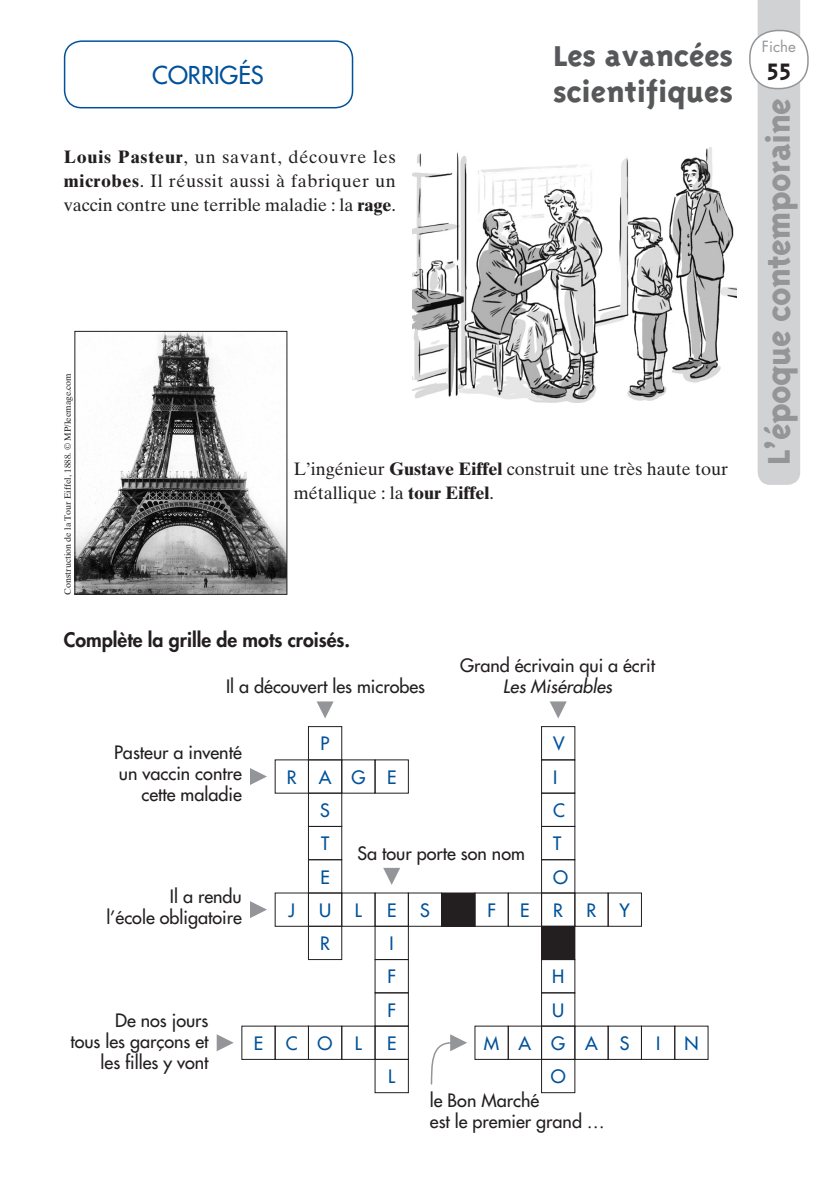
<style>
.page{position:relative;width:830px;height:1191px;background:#fff}
.page>*{position:absolute;margin:0;border:0;box-sizing:border-box;transform-origin:0 0}
.t1{font:800 36px "Triplex";letter-spacing:-.015em;color:#939598}
.t2{font:800 33px/36px "Triplex";color:#57585a}
.t3{font:700 27px "Triplex";color:#231f20}
.t4{font:24px "Futura";color:#01529a}
.t5{font:800 19.5px "Futura";color:#231f20}
.t6{font:18px/21px "Futura";color:#231f20;text-align:right}
.t7{font:18px/24px "Times Ten";color:#231f20;text-align:justify}
.t8{font:18px/33.3px "Futura";color:#01529a}
.t9{font:italic 18px "Futura";color:#231f20}
.t10{font:15px "Futura";color:#939598}
.t11{font:9px "Times Ten";color:#231f20}
.s1{font-weight:700}
</style>
<div class="page">
<div style="left:757px;top:0;width:42px;height:485px;background:#d1d2d4"></div>
<div style="left:749px;top:31px;width:58px;height:58px;background:#fff;border-radius:27px"></div>
<div style="left:748px;top:30px;width:60px;height:59px;border:2px solid #939598;border-radius:27px"></div>
<svg style="left:250px;top:768px;width:17px;height:17px"></svg>
<svg style="left:250px;top:901px;width:17px;height:17px"></svg>
<svg style="left:216px;top:1034px;width:17px;height:17px"></svg>
<div style="left:308px;top:726px;width:34px;height:34px;border:1px solid #231f20"></div>
<svg style="left:316px;top:701px;width:17px;height:17px"></svg>
<div style="left:308px;top:759px;width:34px;height:34px;border:1px solid #231f20"></div>
<div style="left:308px;top:792px;width:34px;height:35px;border:1px solid #231f20"></div>
<div style="left:308px;top:826px;width:34px;height:34px;border:1px solid #231f20"></div>
<div style="left:308px;top:859px;width:34px;height:34px;border:1px solid #231f20"></div>
<div style="left:308px;top:892px;width:34px;height:34px;border:1px solid #231f20"></div>
<div style="left:308px;top:926px;width:34px;height:34px;border:1px solid #231f20"></div>
<div style="left:341px;top:1025px;width:34px;height:34px;border:1px solid #231f20"></div>
<svg style="left:383px;top:868px;width:17px;height:17px"></svg>
<div style="left:374px;top:926px;width:34px;height:34px;border:1px solid #231f20"></div>
<div style="left:374px;top:992px;width:34px;height:34px;border:1px solid #231f20"></div>
<div style="left:374px;top:1025px;width:34px;height:34px;border:1px solid #231f20"></div>
<div style="left:374px;top:1059px;width:34px;height:34px;border:1px solid #231f20"></div>
<div style="left:441px;top:893px;width:33px;height:33px;background:#231f20"></div>
<div style="left:441px;top:892px;width:34px;height:34px;border:1px solid #231f20"></div>
<div style="left:541px;top:726px;width:34px;height:34px;border:1px solid #231f20"></div>
<svg style="left:550px;top:701px;width:16px;height:17px"></svg>
<div style="left:541px;top:759px;width:34px;height:34px;border:1px solid #231f20"></div>
<div style="left:541px;top:792px;width:34px;height:35px;border:1px solid #231f20"></div>
<div style="left:541px;top:826px;width:34px;height:34px;border:1px solid #231f20"></div>
<div style="left:541px;top:859px;width:34px;height:34px;border:1px solid #231f20"></div>
<div style="left:541px;top:892px;width:34px;height:34px;border:1px solid #231f20"></div>
<div style="left:541px;top:926px;width:33px;height:33px;background:#231f20"></div>
<div style="left:541px;top:926px;width:34px;height:34px;border:1px solid #231f20"></div>
<div style="left:541px;top:959px;width:34px;height:34px;border:1px solid #231f20"></div>
<div style="left:541px;top:992px;width:34px;height:34px;border:1px solid #231f20"></div>
<div style="left:541px;top:1025px;width:34px;height:34px;border:1px solid #231f20"></div>
<div style="left:541px;top:1059px;width:34px;height:34px;border:1px solid #231f20"></div>
<div style="left:574px;top:1025px;width:34px;height:34px;border:1px solid #231f20"></div>
<svg style="left:430px;top:1034px;width:37px;height:51px"></svg>
<div style="left:64px;top:40px;width:289px;height:68px;border:2px solid #01529a;border-radius:17px"></div>
<img style="left:412px;top:147px;width:324px;height:255px">
<img style="left:76px;top:333px;width:209px;height:259px">
<div style="left:74px;top:331px;width:213px;height:263px;border:1px solid #231f20"></div>
<h3 class="t4" style="left:152px;top:59px;width:113px">CORRIGÉS</h3>
<p class="t7" style="left:64px;top:144px;width:333px"><span class="s1">Louis Pasteur</span>, un savant, découvre les <span class="s1">microbes</span>. Il réussit aussi à fabriquer un vaccin contre une terrible maladie : la <span class="s1">rage</span>.</p>
<h2 class="t2" style="left:553px;top:37px;width:181px">Les avancées scientifiques</h2>
<p class="t11" style="left:62px;top:594px;width:223px;rotate:-90deg">Construction de la Tour Eiffel, 1888. © MP/leemage.com</p>
<p class="t5" style="left:64px;top:627px;width:288px">Complète la grille de mots croisés.</p>
<p class="t7" style="left:293px;top:456px;width:435px">L’ingénieur <span class="s1">Gustave Eiffel</span> construit une très haute tour métallique : la <span class="s1">tour Eiffel</span>.</p>
<p class="t6" style="left:226px;top:676px;width:200px">Il a découvert les microbes</p>
<p class="t6" style="left:460px;top:655px;width:196px">Grand écrivain qui a écrit</p>
<p class="t9" style="left:502px;top:675px;width:111px">Les Misérables</p>
<p class="t6" style="left:114px;top:741px;width:129px">Pasteur a inventé un vaccin contre cette maladie</p>
<p class="t6" style="left:106px;top:886px;width:137px">Il a rendu<br>l’école obligatoire</p>
<p class="t6" style="left:70px;top:1009px;width:140px">De nos jours<br>tous les garçons et les filles y vont</p>
<p class="t8" style="left:254px;top:1026px;width:11px">E</p>
<p class="t8" style="left:287px;top:760px;width:11px">R</p>
<p class="t8" style="left:288px;top:893px;width:8px">J</p>
<p class="t8" style="left:286px;top:1026px;width:13px">C</p>
<p class="t8" style="left:318px;top:727px;width:14px">P<br>A<br>S<br>T<br>E<br>U<br>R</p>
<p class="t8" style="left:317px;top:1026px;width:16px">O</p>
<p class="t8" style="left:351px;top:760px;width:16px">G</p>
<p class="t8" style="left:387px;top:760px;width:11px">E</p>
<p class="t6" style="left:357px;top:842px;width:169px">Sa tour porte son nom</p>
<p class="t8" style="left:355px;top:893px;width:8px">L</p>
<p class="t8" style="left:355px;top:1026px;width:8px">L</p>
<p class="t8" style="left:387px;top:893px;width:11px">E<br>I<br>F<br>F<br>E<br>L</p>
<p class="t8" style="left:420px;top:893px;width:11px">S</p>
<p class="t8" style="left:487px;top:893px;width:10px">F</p>
<p class="t8" style="left:483px;top:1026px;width:17px">M</p>
<p class="t8" style="left:520px;top:893px;width:11px">E</p>
<p class="t8" style="left:518px;top:1026px;width:14px">A</p>
<p class="t8" style="left:553px;top:727px;width:16px">V<br>I<br>C<br>T<br>O<br>R</p>
<p class="t8" style="left:586px;top:893px;width:11px">R</p>
<p class="t8" style="left:550px;top:960px;width:16px;text-align:justify">H U G O</p>
<p class="t8" style="left:585px;top:1026px;width:14px">A</p>
<p class="t8" style="left:619px;top:893px;width:12px">Y</p>
<p class="t8" style="left:619px;top:1026px;width:11px">S</p>
<p class="t8" style="left:655px;top:1026px;width:6px">I</p>
<p class="t8" style="left:684px;top:1026px;width:16px">N</p>
<p class="t6" style="left:429px;top:1090px;width:176px;text-align:left">le Bon Marché<br>est le premier grand …</p>
<p class="t10" style="left:761px;top:36px;width:35px">Fiche</p>
<h3 class="t3" style="left:766px;top:53px;width:26px">55</h3>
<h1 class="t1" style="left:757px;top:465px;width:368px;rotate:-90deg">L’époque contemporaine</h1>
</div>
